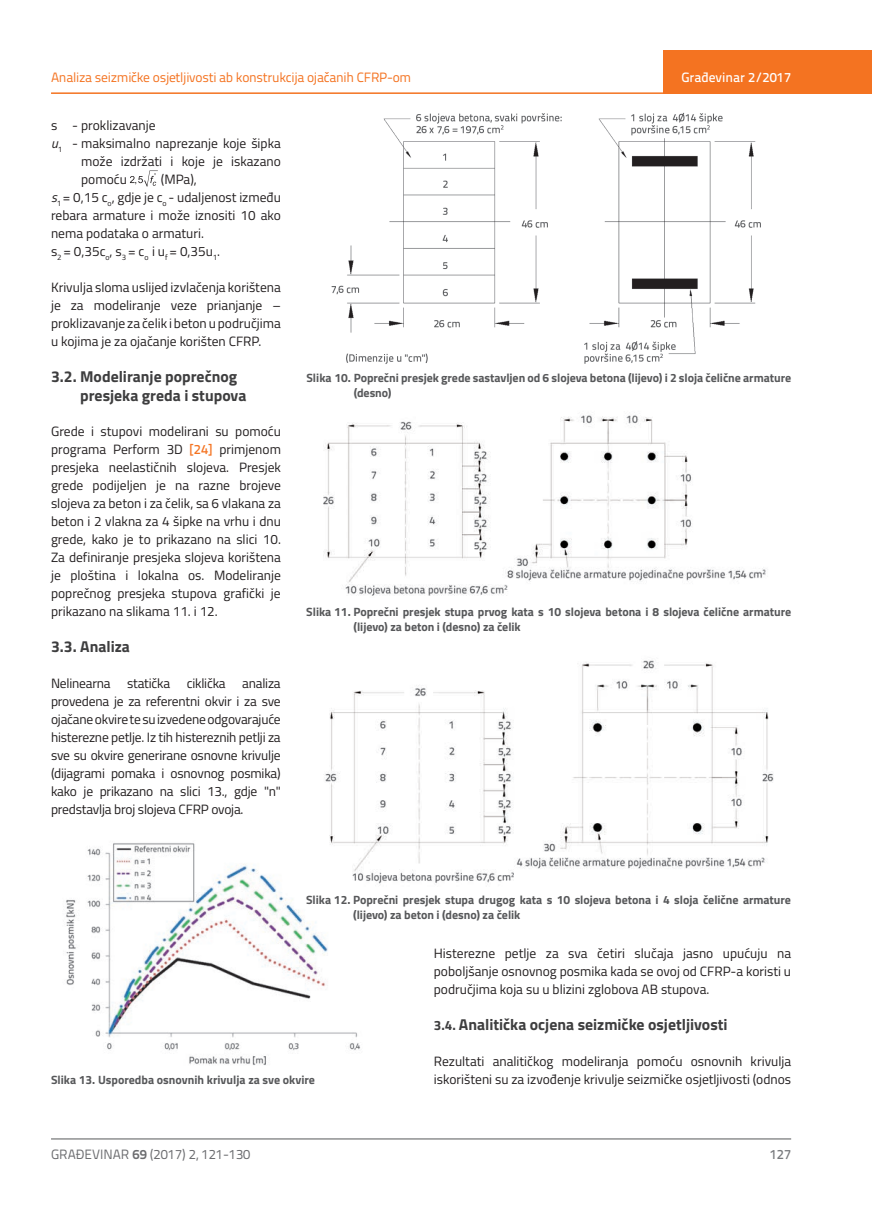
<style>
.page{position:relative;width:872px;height:1212px;background:#fff}
.page>*{position:absolute;margin:0;border:0;box-sizing:border-box;transform-origin:0 0}
.t1{font:700 15.75px/19.5px "Titillium";color:#3e3e3f}
.t2{font:13.5px/18px "Titillium";color:#231f20;text-align:justify}
.t3{font:13.5px "Titillium Text 22 L";letter-spacing:-.02em;color:#f47321}
.t4{font:13.5px "Titillium Text 22 L";color:#6c6d70}
.t5{font:500 13.5px "Titillium Text 22 L";color:#fff}
.t6{font:500 13.5px "Titillium Text 22 L";color:#787a7d}
.t7{font:700 12px/15px "Titillium";letter-spacing:-.005em;color:#57585a}
.s1{font-style:italic}
.s2{font-family:"Titillium Text 22 L";font-weight:500;color:#f47321}
.s3{font-size:13.5px}
.s4{font-weight:700}
</style>
<div class="page">
<hr style="left:51px;top:92px;width:821px;height:2px;background:#f47321">
<div style="left:663px;top:50px;width:209px;height:44px;background:#f47321"></div>
<hr style="left:51px;top:1139px;width:740px;height:1px;background:#57585a">
<svg style="left:130px;top:171px;width:27px;height:16px"></svg>
<img style="left:331px;top:112px;width:430px;height:252px">
<img style="left:323px;top:415px;width:443px;height:181px">
<img style="left:66px;top:843px;width:294px;height:222px">
<img style="left:306px;top:660px;width:468px;height:226px">
<p class="t3" style="left:51px;top:68px;width:362px">Analiza seizmičke osjetljivosti ab konstrukcija ojačanih CFRP-om</p>
<p class="t2" style="left:51px;top:115px;width:106px">s - proklizavanje</p>
<p class="t2" style="left:51px;top:133px;width:231px"><span class="s1">u</span><sub>1</sub> - maksimalno naprezanje koje šipka</p>
<p class="t2" style="left:81px;top:151px;width:201px">može izdržati i koje je iskazano</p>
<p class="t2" style="left:81px;top:169px;width:47px">pomoću</p>
<p class="t5" style="left:681px;top:67px;width:111px">Građevinar 2/2017</p>
<p class="t2" style="left:51px;top:169px;width:231px;text-align:left;text-indent:110px">(MPa),<br><span class="s1">s</span><sub>1</sub> = 0,15 c<sub>o</sub>, gdje je c<sub>o</sub> - udaljenost između rebara armature i može iznositi 10 ako nema podataka o armaturi.<br>s<sub>2</sub> = 0,35c<sub>o</sub>, s<sub>3</sub> = c<sub>o</sub> i u<sub>f</sub> = 0,35u<sub>1</sub>.</p>
<p class="t2" style="left:51px;top:277px;width:231px">Krivulja sloma uslijed izvlačenja korištena je za modeliranje veze prianjanje – proklizavanje za čelik i beton u područjima u kojima je za ojačanje korišten CFRP.</p>
<p class="t1" style="left:80px;top:366px;width:168px;text-indent:-29px">3.2. Modeliranje poprečnog presjeka greda i stupova</p>
<p class="t2" style="left:51px;top:421px;width:231px">Grede i stupovi modelirani su pomoću programa Perform 3D <span class="s2">[24]</span> primjenom presjeka neelastičnih slojeva. Presjek grede podijeljen je na razne brojeve slojeva za beton i za čelik, sa 6 vlakana za beton i 2 vlakna za 4 šipke na vrhu i dnu grede, kako je to prikazano na slici 10.<br>Za definiranje presjeka slojeva korištena je ploština i lokalna os. Modeliranje poprečnog presjeka stupova grafički je prikazano na slikama 11. i 12.</p>
<p class="t1" style="left:51px;top:636px;width:80px">3.3. Analiza</p>
<p class="t2" style="left:51px;top:674px;width:231px">Nelinearna statička ciklička analiza provedena je za referentni okvir i za sve ojačane okvire te su izvedene odgovarajuće histerezne petlje. Iz tih histereznih petlji za sve su okvire generirane osnovne krivulje (dijagrami pomaka i osnovnog posmika) kako je prikazano na slici 13., gdje "n" predstavlja broj slojeva CFRP ovoja.</p>
<p class="t7" style="left:354px;top:369px;width:439px;text-indent:-47px">Slika 10. Poprečni presjek grede sastavljen od 6 slojeva betona (lijevo) i 2 sloja čelične armature (desno)</p>
<p class="t7" style="left:353px;top:604px;width:439px;text-indent:-47px">Slika 11. Poprečni presjek stupa prvog kata s 10 slojeva betona i 8 slojeva čelične armature (lijevo) za beton i (desno) za čelik</p>
<p class="t7" style="left:353px;top:892px;width:439px;text-indent:-47px">Slika 12. Poprečni presjek stupa drugog kata s 10 slojeva betona i 4 sloja čelične armature (lijevo) za beton i (desno) za čelik</p>
<p class="t7" style="left:51px;top:1072px;width:265px">Slika 13. Usporedba osnovnih krivulja za sve okvire</p>
<p class="t2" style="left:434px;top:944px;width:359px">Histerezne petlje za sva četiri slučaja jasno upućuju na poboljšanje osnovnog posmika kada se ovoj od CFRP-a koristi u područjima koja su u blizini zglobova AB stupova.</p>
<p class="t1" style="left:434px;top:1014px;width:295px"><span class="s3">3.4.</span> Analitička ocjena seizmičke osjetljivosti</p>
<p class="t2" style="left:434px;top:1052px;width:359px">Rezultati analitičkog modeliranja pomoću osnovnih krivulja iskorišteni su za izvođenje krivulje seizmičke osjetljivosti (odnos</p>
<p class="t4" style="left:51px;top:1144px;width:201px">GRAĐEVINAR <span class="s4">69</span> (2017) 2, 121-130</p>
<p class="t6" style="left:769px;top:1144px;width:23px">127</p>
</div>
